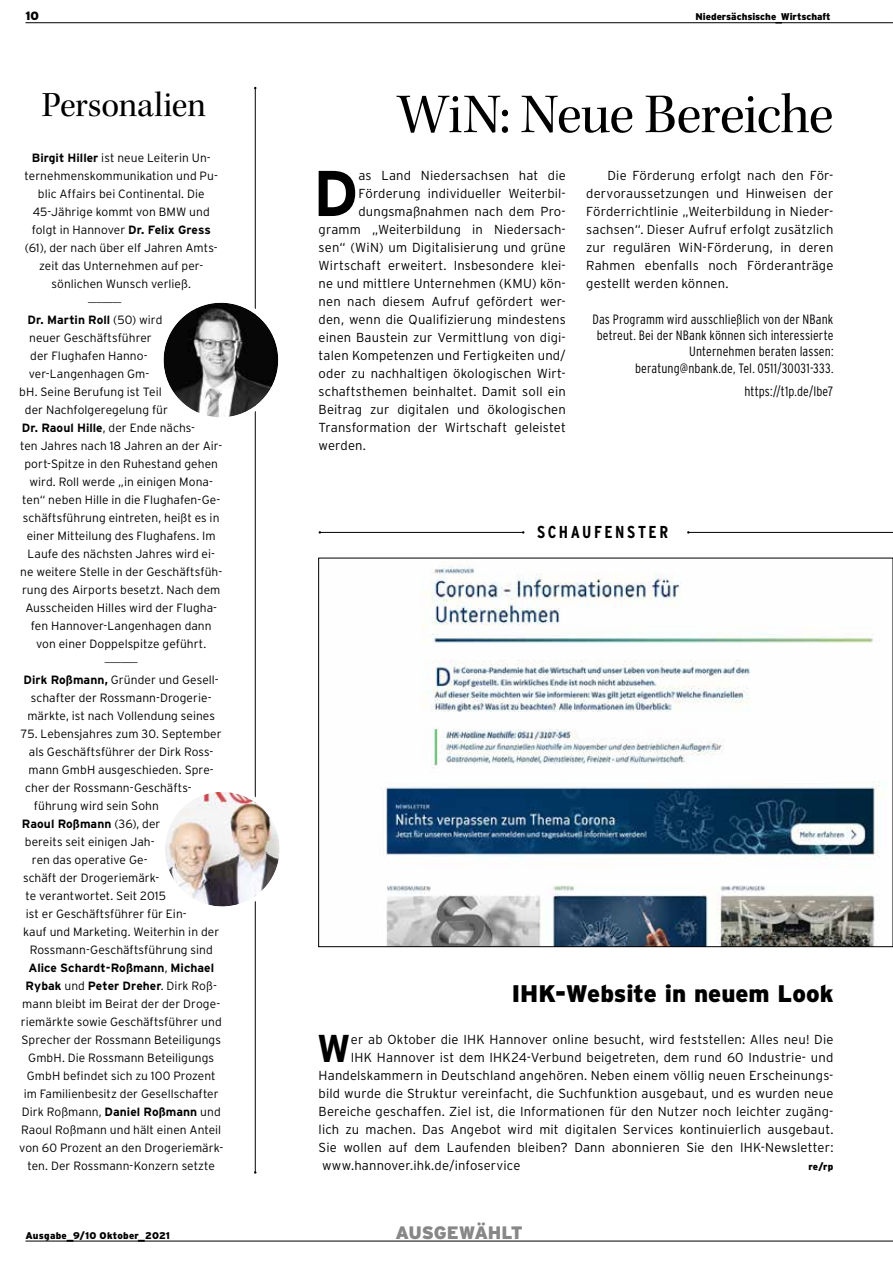
<style>
.page{position:relative;width:893px;height:1263px;background:#fff}
.page>*{position:absolute;margin:0;border:0;box-sizing:border-box;transform-origin:0 0}
.t1{font:700 64.5px "Interstate";color:#000}
.t2{font:57px "Kepler Std Subh";letter-spacing:-.015em;color:#000}
.t3{font:700 38.7px "Interstate";color:#000}
.t4{font:36px "Kepler Std Subh";letter-spacing:-.01em;color:#000}
.t5{font:900 24px "Interstate";color:#000}
.t6{font:900 18px "Interstate";letter-spacing:-.01em;color:#878787}
.t7{font:700 condensed 17.25px "Interstate";letter-spacing:.145em;color:#000}
.t8{font:300 condensed 13.5px/16.2px "Interstate";letter-spacing:.01em;color:#000;text-align:right}
.t9{font:300 13.05px/18px "Interstate";letter-spacing:.01em;color:#000;text-align:justify}
.t10{font:300 12px/18px "Interstate";letter-spacing:.005em;color:#000;text-align:center}
.t11{font:700 12px "Interstate";letter-spacing:.005em;color:#000}
.t12{font:900 12px "Interstate";color:#000}
.t13{font:900 9.75px "Interstate";color:#000}
.t14{font:900 9.75px "Interstate";letter-spacing:.025em;color:#000}
.t15{font:300 9px "Interstate";color:#000;scale:2 1}
.s1{font-weight:700}
.s2{font-weight:300}
.s3{font-size:13.5px}
</style>
<div class="page">
<img style="left:385px;top:566px;width:497px;height:379px">
<hr style="left:320px;top:532px;width:203px;height:1px;background:#000">
<hr style="left:688px;top:532px;width:205px;height:1px;background:#000">
<hr style="left:255px;top:88px;width:1px;height:1084px;background:#000">
<img style="left:164px;top:303px;width:114px;height:114px;border-radius:57px">
<div style="left:159px;top:298px;width:124px;height:124px;border:4px solid #fff;border-radius:50%"></div>
<img style="left:165px;top:792px;width:115px;height:114px;border-radius:57px">
<div style="left:160px;top:787px;width:124px;height:124px;border:4px solid #fff;border-radius:50%"></div>
<hr style="left:26px;top:1241px;width:867px;height:1px;background:#000">
<hr style="left:26px;top:22px;width:867px;height:1px;background:#000">
<p class="t12" style="left:26px;top:9px;width:15px">10</p>
<h3 class="t4" style="left:42px;top:85px;width:166px">Personalien</h3>
<p class="t10" style="left:25px;top:149px;width:195px"><span class="s1">Birgit Hiller</span> ist neue Leiterin Un&shy;ternehmenskommunikation und Pu&shy;blic Affairs bei Continental. Die<br>45-Jährige kommt von BMW und folgt in Hannover <span class="s1">Dr. Felix Gress </span>(61), der nach über elf Jahren Amts&shy;zeit das Unternehmen auf per&shy;sönlichen Wunsch verließ.</p>
<p class="t15" style="left:87px;top:297px;width:19px">——--—</p>
<p class="t11" style="left:28px;top:312px;width:136px">Dr. Martin Roll <span class="s2">(50) wird</span></p>
<p class="t10" style="left:29px;top:329px;width:124px">neuer Geschäftsführer</p>
<p class="t10" style="left:30px;top:347px;width:119px">der Flughafen Hanno-</p>
<p class="t10" style="left:29px;top:365px;width:122px">ver-Langenhagen Gm-</p>
<p class="t10" style="left:19px;top:383px;width:144px">bH. Seine Berufung ist Teil</p>
<p class="t10" style="left:25px;top:401px;width:145px">der Nachfolgeregelung für</p>
<p class="t10" style="left:22px;top:419px;width:175px"><span class="s1">Dr. Raoul Hille</span>, der Ende nächs-</p>
<p class="t10" style="left:20px;top:437px;width:204px">ten Jahres nach 18 Jahren an der Air-</p>
<p class="t10" style="left:24px;top:455px;width:195px">port-Spitze in den Ruhestand gehen</p>
<p class="t10" style="left:29px;top:473px;width:185px">wird. Roll werde „in einigen Mona-</p>
<p class="t10" style="left:22px;top:491px;width:200px">ten“ neben Hille in die Flughafen-Ge-</p>
<p class="t10" style="left:23px;top:509px;width:198px">schäftsführung eintreten, heißt es in</p>
<p class="t10" style="left:27px;top:527px;width:190px">einer Mitteilung des Flughafens. Im</p>
<p class="t10" style="left:28px;top:545px;width:189px">Laufe des nächsten Jahres wird ei-</p>
<p class="t10" style="left:20px;top:563px;width:204px">ne weitere Stelle in der Geschäftsfüh-</p>
<p class="t10" style="left:22px;top:581px;width:200px">rung des Airports besetzt. Nach dem</p>
<p class="t10" style="left:25px;top:599px;width:193px">Ausscheiden Hilles wird der Flugha-</p>
<p class="t10" style="left:31px;top:617px;width:182px">fen Hannover-Langenhagen dann</p>
<p class="t10" style="left:36px;top:635px;width:172px">von einer Doppelspitze geführt.</p>
<p class="t15" style="left:104px;top:657px;width:19px">——--—</p>
<p class="t10" style="left:24px;top:671px;width:197px"><span class="s1">Dirk Roßmann,</span> Gründer und Gesell&shy;schafter der Rossmann-Drogerie&shy;märkte, ist nach Vollendung seines</p>
<p class="t10" style="left:21px;top:725px;width:202px">75. Lebensjahres zum 30. September</p>
<p class="t10" style="left:29px;top:743px;width:186px">als Geschäftsführer der Dirk Ross-</p>
<p class="t10" style="left:29px;top:761px;width:187px">mann GmbH ausgeschieden. Spre-</p>
<p class="t10" style="left:25px;top:779px;width:168px">cher der Rossmann-Geschäfts-</p>
<p class="t10" style="left:34px;top:797px;width:126px">führung wird sein Sohn</p>
<p class="t11" style="left:22px;top:816px;width:140px">Raoul Roßmann <span class="s2">(36), der</span></p>
<p class="t10" style="left:25px;top:833px;width:131px">bereits seit einigen Jah-</p>
<p class="t10" style="left:32px;top:851px;width:117px">ren das operative Ge-</p>
<p class="t10" style="left:23px;top:869px;width:138px">schäft der Drogeriemärk-</p>
<p class="t10" style="left:25px;top:887px;width:142px">te verantwortet. Seit 2015</p>
<p class="t10" style="left:26px;top:905px;width:162px">ist er Geschäftsführer für Ein-</p>
<p class="t10" style="left:23px;top:923px;width:197px">kauf und Marketing. Weiterhin in der</p>
<p class="t10" style="left:30px;top:941px;width:184px">Rossmann-Geschäftsführung sind</p>
<p class="t11" style="left:28px;top:960px;width:187px">Alice Schardt-Roßmann<span class="s2">,</span> Michael</p>
<p class="t11" style="left:26px;top:978px;width:193px">Rybak <span class="s2">und</span> Peter Dreher<span class="s2">. Dirk Roß-</span></p>
<p class="t10" style="left:22px;top:995px;width:199px">mann bleibt im Beirat der der Droge-</p>
<p class="t10" style="left:21px;top:1013px;width:202px">riemärkte sowie Geschäftsführer und</p>
<p class="t10" style="left:22px;top:1031px;width:201px">Sprecher der Rossmann Beteiligungs</p>
<p class="t10" style="left:28px;top:1049px;width:187px">GmbH. Die Rossmann Beteiligungs</p>
<p class="t10" style="left:27px;top:1067px;width:190px">GmbH befindet sich zu 100 Prozent</p>
<p class="t10" style="left:24px;top:1085px;width:196px">im Familienbesitz der Gesellschafter</p>
<p class="t10" style="left:22px;top:1103px;width:200px">Dirk Roßmann, <span class="s1">Daniel Roßmann</span> und</p>
<p class="t10" style="left:21px;top:1121px;width:202px">Raoul Roßmann und hält einen Anteil</p>
<p class="t10" style="left:19px;top:1139px;width:206px">von 60 Prozent an den Drogeriemärk-</p>
<p class="t10" style="left:27px;top:1157px;width:189px">ten. Der Rossmann-Konzern setzte</p>
<p class="t14" style="left:26px;top:1230px;width:146px">Ausgabe<span class="s3">_</span>9/10 Oktober<span class="s3">_</span>2021</p>
<p class="t13" style="left:695px;top:11px;width:137px">Niedersächsische Wirtschaft</p>
<h2 class="t2" style="left:397px;top:82px;width:438px">WiN: Neue Bereiche</h2>
<h1 class="t1" style="left:313px;top:154px;width:47px">D</h1>
<p class="t9" style="left:358px;top:166px;width:209px">as Land Niedersachsen hat die</p>
<p class="t9" style="left:358px;top:184px;width:209px">Förderung individueller Weiterbil-</p>
<p class="t9" style="left:358px;top:202px;width:209px">dungsmaßnahmen nach dem Pro-</p>
<p class="t9" style="left:319px;top:220px;width:249px">gramm „Weiterbildung in Niedersach-</p>
<p class="t9" style="left:319px;top:238px;width:249px">sen“ (WiN) um Digitalisierung und grüne</p>
<p class="t9" style="left:319px;top:256px;width:249px">Wirtschaft erweitert. Insbesondere klei-</p>
<p class="t9" style="left:319px;top:274px;width:249px">ne und mittlere Unternehmen (KMU) kön-</p>
<p class="t9" style="left:319px;top:292px;width:249px">nen nach diesem Aufruf gefördert wer-</p>
<p class="t9" style="left:319px;top:310px;width:249px">den, wenn die Qualifizierung mindestens</p>
<p class="t9" style="left:319px;top:328px;width:249px">einen Baustein zur Vermittlung von digi-</p>
<p class="t9" style="left:319px;top:346px;width:249px">talen Kompetenzen und Fertigkeiten und/</p>
<p class="t9" style="left:319px;top:364px;width:249px">oder zu nachhaltigen ökologischen Wirt-</p>
<p class="t9" style="left:319px;top:382px;width:249px">schaftsthemen beinhaltet. Damit soll ein</p>
<p class="t9" style="left:319px;top:400px;width:249px">Beitrag zur digitalen und ökologischen</p>
<p class="t9" style="left:319px;top:418px;width:249px">Transformation der Wirtschaft geleistet</p>
<p class="t9" style="left:319px;top:436px;width:49px">werden.</p>
<p class="t9" style="left:586px;top:166px;width:249px;text-indent:21px">Die Förderung erfolgt nach den För&shy;dervoraussetzungen und Hinweisen der Förderrichtlinie „Weiterbildung in Nieder&shy;sachsen“. Dieser Aufruf erfolgt zusätzlich zur regulären WiN-Förderung, in deren Rahmen ebenfalls noch Förderanträge gestellt werden können.</p>
<p class="t8" style="left:592px;top:311px;width:242px">Das Programm wird ausschließlich von der NBank betreut. Bei der NBank können sich interessierte Unternehmen beraten lassen: beratung@nbank.de, Tel. 0511/30031-333.</p>
<p class="t8" style="left:744px;top:383px;width:91px">https://t1p.de/lbe7</p>
<h3 class="t7" style="left:537px;top:522px;width:133px">SCHAUFENSTER</h3>
<h3 class="t5" style="left:512px;top:978px;width:323px">IHK-Website in neuem Look</h3>
<h3 class="t3" style="left:317px;top:1025px;width:36px">W</h3>
<p class="t9" style="left:351px;top:1030px;width:484px">er ab Oktober die IHK Hannover online besucht, wird feststellen: Alles neu! Die</p>
<p class="t9" style="left:351px;top:1048px;width:484px">IHK Hannover ist dem IHK24-Verbund beigetreten, dem rund 60 Industrie- und</p>
<p class="t9" style="left:319px;top:1066px;width:516px">Handelskammern in Deutschland angehören. Neben einem völlig neuen Erscheinungs-</p>
<p class="t9" style="left:319px;top:1084px;width:516px">bild wurde die Struktur vereinfacht, die Suchfunktion ausgebaut, und es wurden neue</p>
<p class="t9" style="left:319px;top:1102px;width:516px">Bereiche geschaffen. Ziel ist, die Informationen für den Nutzer noch leichter zugäng-</p>
<p class="t9" style="left:319px;top:1120px;width:516px">lich zu machen. Das Angebot wird mit digitalen Services kontinuierlich ausgebaut.</p>
<p class="t9" style="left:319px;top:1138px;width:516px">Sie wollen auf dem Laufenden bleiben? Dann abonnieren Sie den IHK-Newsletter:</p>
<p class="t9" style="left:322px;top:1156px;width:200px">www.hannover.ihk.de/infoservice</p>
<p class="t13" style="left:808px;top:1161px;width:27px">re/rp</p>
<h3 class="t6" style="left:395px;top:1221px;width:129px">AUSGEWÄHLT</h3>
</div>
